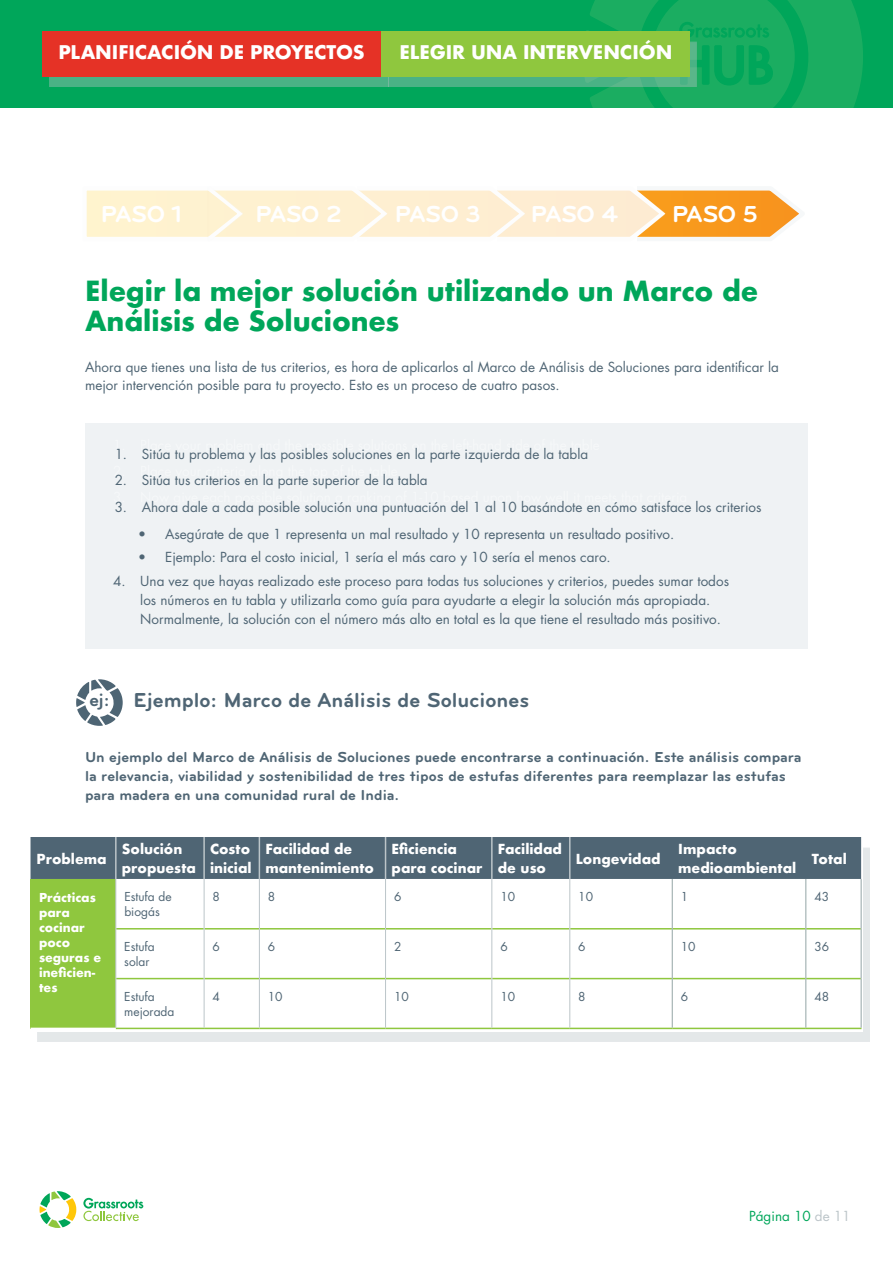
<style>
.page{position:relative;width:893px;height:1263px;background:#fff}
.page>*{position:absolute;margin:0;border:0;box-sizing:border-box;transform-origin:0 0}
.t1{font:700 27px/30px "Futura";letter-spacing:-.005em;color:#00a65a}
.t2{font:700 24px "Bryant";letter-spacing:-.015em;color:#fff}
.t3{font:700 21px "Bryant";color:#4f6574}
.t4{font:700 18.3px "Futura";letter-spacing:-.005em;color:#fff}
.t5{font:700 15px/18.8px "Bryant";color:#4f6574}
.t6{font:13.5px/18.8px "Futura";color:#4f6574}
.t7{font:700 13.5px/18.8px "Futura";color:#fff}
.t8{font:13.5px "Futura";color:#00a65a}
.t9{font:12px/15px "Futura";color:#4f6574}
.t10{font:700 12px/15px "Futura";color:#fff}
.s1{font-size:18.45px;color:#4e6574}
.s2{color:#bcc5c9}
</style>
<div class="page">
<div style="left:85px;top:423px;width:723px;height:225px;background:#eff2f4"></div>
<svg style="left:40px;top:1191px;width:36px;height:37px"></svg>
<svg style="left:83px;top:1198px;width:60px;height:23px"></svg>
<svg style="left:86px;top:190px;width:713px;height:47px;background:#fce0b2"></svg>
<svg style="left:76px;top:679px;width:47px;height:47px"></svg>
<div style="left:37px;top:848px;width:833px;height:194px;background:#bcc5c9;opacity:.4"></div>
<div style="left:31px;top:837px;width:830px;height:42px;background:#4f6574"></div>
<div style="left:31px;top:879px;width:85px;height:149px;background:#8fc73e"></div>
<svg style="left:116px;top:879px;width:745px;height:99px"></svg>
<svg style="left:116px;top:979px;width:745px;height:49px"></svg>
<hr style="left:116px;top:928px;width:88px;height:1px;background:#8fc73e">
<hr style="left:204px;top:928px;width:55px;height:1px;background:#8fc73e">
<hr style="left:260px;top:928px;width:125px;height:1px;background:#8fc73e">
<hr style="left:386px;top:928px;width:105px;height:1px;background:#8fc73e">
<hr style="left:492px;top:928px;width:77px;height:1px;background:#8fc73e">
<hr style="left:570px;top:928px;width:102px;height:1px;background:#8fc73e">
<hr style="left:673px;top:928px;width:132px;height:1px;background:#8fc73e">
<hr style="left:806px;top:928px;width:55px;height:1px;background:#8fc73e">
<hr style="left:116px;top:978px;width:88px;height:1px;background:#8fc73e">
<hr style="left:204px;top:978px;width:55px;height:1px;background:#8fc73e">
<hr style="left:260px;top:978px;width:125px;height:1px;background:#8fc73e">
<hr style="left:386px;top:978px;width:105px;height:1px;background:#8fc73e">
<hr style="left:492px;top:978px;width:77px;height:1px;background:#8fc73e">
<hr style="left:570px;top:978px;width:102px;height:1px;background:#8fc73e">
<hr style="left:673px;top:978px;width:132px;height:1px;background:#8fc73e">
<hr style="left:806px;top:978px;width:55px;height:1px;background:#8fc73e">
<hr style="left:116px;top:1028px;width:88px;height:1px;background:#8fc73e">
<hr style="left:204px;top:1028px;width:55px;height:1px;background:#8fc73e">
<hr style="left:259px;top:1028px;width:127px;height:1px;background:#8fc73e">
<hr style="left:386px;top:1028px;width:106px;height:1px;background:#8fc73e">
<hr style="left:492px;top:1028px;width:78px;height:1px;background:#8fc73e">
<hr style="left:570px;top:1028px;width:102px;height:1px;background:#8fc73e">
<hr style="left:672px;top:1028px;width:134px;height:1px;background:#8fc73e">
<hr style="left:806px;top:1028px;width:55px;height:1px;background:#8fc73e">
<hr style="left:115px;top:837px;width:2px;height:42px;background:#bcc5c9">
<hr style="left:203px;top:837px;width:2px;height:42px;background:#bcc5c9">
<hr style="left:259px;top:837px;width:1px;height:42px;background:#bcc5c9">
<hr style="left:385px;top:837px;width:1px;height:42px;background:#bcc5c9">
<hr style="left:491px;top:837px;width:2px;height:42px;background:#bcc5c9">
<hr style="left:569px;top:837px;width:2px;height:42px;background:#bcc5c9">
<hr style="left:115px;top:879px;width:1px;height:50px;background:#bcc5c9">
<hr style="left:204px;top:879px;width:1px;height:50px;background:#bcc5c9">
<hr style="left:259px;top:879px;width:1px;height:50px;background:#bcc5c9">
<hr style="left:385px;top:879px;width:1px;height:50px;background:#bcc5c9">
<hr style="left:491px;top:879px;width:1px;height:50px;background:#bcc5c9">
<hr style="left:569px;top:879px;width:1px;height:50px;background:#bcc5c9">
<hr style="left:115px;top:929px;width:1px;height:49px;background:#bcc5c9">
<hr style="left:204px;top:929px;width:1px;height:49px;background:#bcc5c9">
<hr style="left:259px;top:929px;width:1px;height:49px;background:#bcc5c9">
<hr style="left:385px;top:929px;width:1px;height:49px;background:#bcc5c9">
<hr style="left:491px;top:929px;width:1px;height:49px;background:#bcc5c9">
<hr style="left:569px;top:929px;width:1px;height:49px;background:#bcc5c9">
<hr style="left:115px;top:978px;width:1px;height:50px;background:#bcc5c9">
<hr style="left:204px;top:978px;width:1px;height:50px;background:#bcc5c9">
<hr style="left:259px;top:978px;width:1px;height:50px;background:#bcc5c9">
<hr style="left:385px;top:978px;width:1px;height:50px;background:#bcc5c9">
<hr style="left:491px;top:978px;width:1px;height:50px;background:#bcc5c9">
<hr style="left:569px;top:978px;width:1px;height:50px;background:#bcc5c9">
<hr style="left:672px;top:879px;width:1px;height:50px;background:#94a5a6">
<hr style="left:805px;top:879px;width:1px;height:50px;background:#94a5a6">
<hr style="left:861px;top:879px;width:1px;height:50px;background:#94a5a6">
<hr style="left:672px;top:929px;width:1px;height:49px;background:#94a5a6">
<hr style="left:805px;top:929px;width:1px;height:49px;background:#94a5a6">
<hr style="left:861px;top:929px;width:1px;height:49px;background:#94a5a6">
<hr style="left:672px;top:978px;width:1px;height:50px;background:#94a5a6">
<hr style="left:805px;top:978px;width:1px;height:50px;background:#94a5a6">
<hr style="left:861px;top:978px;width:1px;height:50px;background:#94a5a6">
<hr style="left:31px;top:1028px;width:85px;height:1px;background:#fff">
<div style="left:0;top:0;width:893px;height:107px;background:#00a65a"></div>
<svg style="left:586px;top:0;width:277px;height:107px"></svg>
<div style="left:49px;top:42px;width:340px;height:45px;background:#4ab285"></div>
<div style="left:43px;top:31px;width:339px;height:46px;background:#e53226"></div>
<div style="left:388px;top:42px;width:309px;height:45px;background:#bcc5c9;opacity:.4"></div>
<div style="left:381px;top:31px;width:309px;height:46px;background:#8fc73e"></div>
<h3 class="t4" style="left:58px;top:39px;width:308px">PLANIFICACIÓN DE PROYECTOS</h3>
<h3 class="t4" style="left:399px;top:39px;width:275px">ELEGIR UNA INTERVENCIÓN</h3>
<h2 class="t2" style="left:101px;top:201px;width:83px">PASO 1</h2>
<h2 class="t2" style="left:255px;top:201px;width:89px">PASO 2</h2>
<h2 class="t2" style="left:395px;top:201px;width:88px">PASO 3</h2>
<h2 class="t2" style="left:530px;top:201px;width:89px">PASO 4</h2>
<h2 class="t2" style="left:672px;top:200px;width:88px">PASO 5</h2>
<h1 class="t1" style="left:85px;top:276px;width:675px">Elegir la mejor solución utilizando un Marco de<br>Análisis de Soluciones</h1>
<p class="t6" style="left:85px;top:357px;width:695px">Ahora que tienes una lista de tus criterios, es hora de aplicarlos al Marco de Análisis de Soluciones para identificar la mejor intervención posible para tu proyecto. Esto es un proceso de cuatro pasos.</p>
<p class="t6" style="left:115px;top:445px;width:475px">1. Sitúa tu problema y las posibles soluciones en la parte izquierda de la tabla</p>
<p class="t6" style="left:115px;top:471px;width:314px">2. Sitúa tus criterios en la parte superior de la tabla</p>
<p class="t6" style="left:115px;top:497px;width:648px">3. Ahora dale a cada posible solución una puntuación del 1 al 10 basándote en cómo satisface los criterios</p>
<p class="t6" style="left:138px;top:548px;width:474px">• Ejemplo: Para el costo inicial, 1 sería el más caro y 10 sería el menos caro.</p>
<p class="t6" style="left:138px;top:525px;width:538px">• Asegúrate de que 1 representa un mal resultado y 10 representa un resultado positivo.</p>
<p class="t6" style="left:140px;top:572px;width:590px;text-indent:-27px">4. Una vez que hayas realizado este proceso para todas tus soluciones y criterios, puedes sumar todos los números en tu tabla y utilizarla como guía para ayudarte a elegir la solución más apropiada.<br>Normalmente, la solución con el número más alto en total es la que tiene el resultado más positivo.</p>
<h3 class="t3" style="left:90px;top:689px;width:441px"><span class="s1">ej:</span> Ejemplo: Marco de Análisis de Soluciones</h3>
<p class="t5" style="left:85px;top:748px;width:718px">Un ejemplo del Marco de Análisis de Soluciones puede encontrarse a continuación. Este análisis compara la relevancia, viabilidad y sostenibilidad de tres tipos de estufas diferentes para reemplazar las estufas para madera en una comunidad rural de India.</p>
<p class="t7" style="left:37px;top:849px;width:72px">Problema</p>
<p class="t7" style="left:122px;top:840px;width:76px">Solución propuesta</p>
<p class="t7" style="left:210px;top:840px;width:43px">Costo inicial</p>
<p class="t7" style="left:265px;top:840px;width:110px">Facilidad de mantenimiento</p>
<p class="t7" style="left:392px;top:840px;width:92px">Eficiencia para cocinar</p>
<p class="t7" style="left:498px;top:840px;width:66px">Facilidad de uso</p>
<p class="t7" style="left:576px;top:849px;width:86px">Longevidad</p>
<p class="t7" style="left:678px;top:840px;width:120px">Impacto medioambiental</p>
<p class="t7" style="left:812px;top:849px;width:36px">Total</p>
<p class="t10" style="left:39px;top:890px;width:64px">Prácticas para cocinar poco seguras e ineficien&shy;tes</p>
<p class="t9" style="left:124px;top:889px;width:49px">Estufa de biogás</p>
<p class="t9" style="left:213px;top:889px;width:9px">8</p>
<p class="t9" style="left:268px;top:889px;width:9px">8</p>
<p class="t9" style="left:394px;top:889px;width:9px">6</p>
<p class="t9" style="left:500px;top:889px;width:16px">10</p>
<p class="t9" style="left:578px;top:889px;width:16px">10</p>
<p class="t9" style="left:681px;top:889px;width:9px">1</p>
<p class="t9" style="left:814px;top:889px;width:16px">43</p>
<p class="t9" style="left:124px;top:939px;width:32px">Estufa solar</p>
<p class="t9" style="left:213px;top:939px;width:9px">6</p>
<p class="t9" style="left:268px;top:939px;width:9px">6</p>
<p class="t9" style="left:394px;top:939px;width:9px">2</p>
<p class="t9" style="left:500px;top:939px;width:9px">6</p>
<p class="t9" style="left:578px;top:939px;width:9px">6</p>
<p class="t9" style="left:681px;top:939px;width:16px">10</p>
<p class="t9" style="left:814px;top:939px;width:16px">36</p>
<p class="t9" style="left:124px;top:989px;width:52px">Estufa mejorada</p>
<p class="t9" style="left:213px;top:989px;width:9px">4</p>
<p class="t9" style="left:268px;top:989px;width:16px">10</p>
<p class="t9" style="left:394px;top:989px;width:16px">10</p>
<p class="t9" style="left:500px;top:989px;width:16px">10</p>
<p class="t9" style="left:578px;top:989px;width:9px">8</p>
<p class="t9" style="left:681px;top:989px;width:9px">6</p>
<p class="t9" style="left:814px;top:989px;width:16px">48</p>
<p class="t8" style="left:749px;top:1207px;width:103px">Página 10 <span class="s2">de 11</span></p>
</div>
